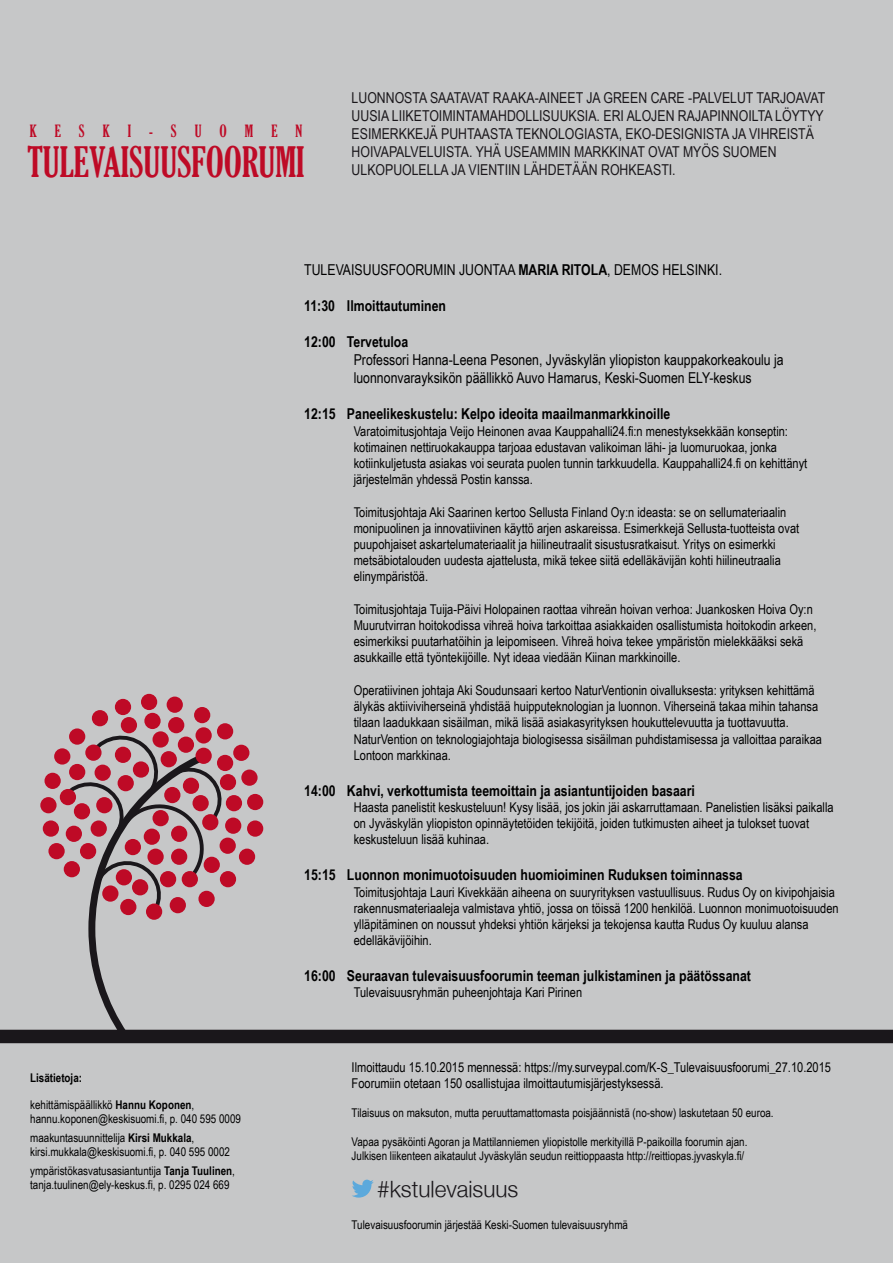
<style>
.page{position:relative;width:893px;height:1263px;background:#c6c7c8}
.page>*{position:absolute;margin:0;border:0;box-sizing:border-box;transform-origin:0 0}
.t1{font:extra-condensed 40.2px "Gloucester";color:#be0a26}
.t2{font:300 22.5px "Helvetica Neue";color:#1a171b}
.t3{font:extra-condensed 16.2px "Gloucester";letter-spacing:1.11em;color:#be0a26}
.t4{font:700 15px "Arial Narrow";color:#000}
.t5{font:15px/18px "Arial Narrow";color:#1a171b}
.t6{font:15px/18px "Arial Narrow";color:#000}
.t7{font:13.5px/16.2px "Arial Narrow";color:#000}
.t8{font:12px/13.5px "Arial Narrow";color:#000}
.t9{font:700 12px "Arial Narrow";color:#000}
.s1{font-weight:700}
</style>
<div class="page">
<div style="left:0;top:1030px;width:893px;height:13px;background:#1a171b"></div>
<svg style="left:352px;top:1180px;width:22px;height:17px"></svg>
<div style="left:141px;top:694px;width:16px;height:16px;background:#be0a26;border-radius:50%"></div>
<div style="left:233px;top:745px;width:16px;height:16px;background:#be0a26;border-radius:50%"></div>
<div style="left:167px;top:696px;width:16px;height:17px;background:#be0a26;border-radius:50%"></div>
<div style="left:194px;top:707px;width:16px;height:16px;background:#be0a26;border-radius:50%"></div>
<div style="left:45px;top:773px;width:16px;height:16px;background:#be0a26;border-radius:50%"></div>
<div style="left:48px;top:843px;width:17px;height:16px;background:#be0a26;border-radius:50%"></div>
<div style="left:92px;top:710px;width:16px;height:16px;background:#be0a26;border-radius:50%"></div>
<div style="left:168px;top:717px;width:16px;height:16px;background:#be0a26;border-radius:50%"></div>
<div style="left:247px;top:794px;width:16px;height:16px;background:#be0a26;border-radius:50%"></div>
<div style="left:226px;top:795px;width:16px;height:16px;background:#be0a26;border-radius:50%"></div>
<div style="left:247px;top:820px;width:16px;height:17px;background:#be0a26;border-radius:50%"></div>
<div style="left:241px;top:769px;width:17px;height:17px;background:#be0a26;border-radius:50%"></div>
<div style="left:220px;top:774px;width:16px;height:16px;background:#be0a26;border-radius:50%"></div>
<div style="left:121px;top:717px;width:16px;height:16px;background:#be0a26;border-radius:50%"></div>
<div style="left:225px;top:817px;width:16px;height:17px;background:#be0a26;border-radius:50%"></div>
<div style="left:40px;top:797px;width:17px;height:16px;background:#be0a26;border-radius:50%"></div>
<div style="left:220px;top:837px;width:16px;height:17px;background:#be0a26;border-radius:50%"></div>
<div style="left:239px;top:848px;width:16px;height:17px;background:#be0a26;border-radius:50%"></div>
<div style="left:220px;top:871px;width:16px;height:16px;background:#be0a26;border-radius:50%"></div>
<div style="left:43px;top:820px;width:16px;height:17px;background:#be0a26;border-radius:50%"></div>
<svg style="left:54px;top:748px;width:16px;height:16px"></svg>
<div style="left:115px;top:699px;width:16px;height:16px;background:#be0a26;border-radius:50%"></div>
<div style="left:217px;top:723px;width:16px;height:16px;background:#be0a26;border-radius:50%"></div>
<div style="left:217px;top:755px;width:16px;height:16px;background:#be0a26;border-radius:50%"></div>
<svg style="left:57px;top:728px;width:166px;height:316px"></svg>
<div style="left:146px;top:903px;width:16px;height:17px;background:#be0a26;border-radius:50%"></div>
<div style="left:182px;top:871px;width:16px;height:16px;background:#be0a26;border-radius:50%"></div>
<div style="left:60px;top:789px;width:16px;height:16px;background:#be0a26;border-radius:50%"></div>
<div style="left:85px;top:744px;width:17px;height:17px;background:#be0a26;border-radius:50%"></div>
<div style="left:202px;top:814px;width:16px;height:16px;background:#be0a26;border-radius:50%"></div>
<div style="left:144px;top:713px;width:17px;height:16px;background:#be0a26;border-radius:50%"></div>
<p class="t3" style="left:30px;top:122px;width:274px">KESKI-SUOMEN</p>
<h1 class="t1" style="left:28px;top:140px;width:279px">TULEVAISUUSFOORUMI</h1>
<p class="t5" style="left:352px;top:89px;width:475px">LUONNOSTA SAATAVAT RAAKA-AINEET JA GREEN CARE -PALVELUT TARJOAVAT UUSIA LIIKETOIMINTAMAHDOLLISUUKSIA. ERI ALOJEN RAJAPINNOILTA LÖYTYY ESIMERKKEJÄ PUHTAASTA TEKNOLOGIASTA, EKO-DESIGNISTA JA VIHREISTÄ HOIVAPALVELUISTA. YHÄ USEAMMIN MARKKINAT OVAT MYÖS SUOMEN ULKOPUOLELLA JA VIENTIIN LÄHDETÄÄN ROHKEASTI.</p>
<p class="t9" style="left:30px;top:1069px;width:53px">Lisätietoja:</p>
<p class="t8" style="left:30px;top:1098px;width:212px">kehittämispäällikkö <span class="s1">Hannu Koponen</span>, hannu.koponen@keskisuomi.fi, p. 040 595 0009</p>
<p class="t8" style="left:30px;top:1131px;width:201px">maakuntasuunnittelija <span class="s1">Kirsi Mukkala</span>, kirsi.mukkala@keskisuomi.fi, p. 040 595 0002</p>
<p class="t8" style="left:30px;top:1164px;width:206px">ympäristökasvatusasiantuntija <span class="s1">Tanja Tuulinen</span>, tanja.tuulinen@ely-keskus.fi, p. 0295 024 669</p>
<p class="t6" style="left:304px;top:261px;width:419px">TULEVAISUUSFOORUMIN JUONTAA <span class="s1">MARIA RITOLA</span>, DEMOS HELSINKI.</p>
<p class="t4" style="left:304px;top:295px;width:143px">11:30 Ilmoittautuminen</p>
<p class="t4" style="left:304px;top:331px;width:106px">12:00 Tervetuloa</p>
<p class="t6" style="left:354px;top:351px;width:432px">Professori Hanna-Leena Pesonen, Jyväskylän yliopiston kauppakorkeakoulu ja luonnonvarayksikön päällikkö Auvo Hamarus, Keski-Suomen ELY-keskus</p>
<p class="t4" style="left:304px;top:403px;width:368px">12:15 Paneelikeskustelu: Kelpo ideoita maailmanmarkkinoille</p>
<p class="t7" style="left:354px;top:422px;width:455px">Varatoimitusjohtaja Veijo Heinonen avaa Kauppahalli24.fi:n menestyksekkään konseptin: kotimainen nettiruokakauppa tarjoaa edustavan valikoiman lähi- ja luomuruokaa, jonka kotiinkuljetusta asiakas voi seurata puolen tunnin tarkkuudella. Kauppahalli24.fi on kehittänyt järjestelmän yhdessä Postin kanssa.</p>
<p class="t7" style="left:354px;top:503px;width:447px">Toimitusjohtaja Aki Saarinen kertoo Sellusta Finland Oy:n ideasta: se on sellumateriaalin monipuolinen ja innovatiivinen käyttö arjen askareissa. Esimerkkejä Sellusta-tuotteista ovat puupohjaiset askartelumateriaalit ja hiilineutraalit sisustusratkaisut. Yritys on esimerkki metsäbiotalouden uudesta ajattelusta, mikä tekee siitä edelläkävijän kohti hiilineutraalia elinympäristöä.</p>
<p class="t7" style="left:354px;top:600px;width:464px">Toimitusjohtaja Tuija-Päivi Holopainen raottaa vihreän hoivan verhoa: Juankosken Hoiva Oy:n Muurutvirran hoitokodissa vihreä hoiva tarkoittaa asiakkaiden osallistumista hoitokodin arkeen, esimerkiksi puutarhatöihin ja leipomiseen. Vihreä hoiva tekee ympäristön mielekkääksi sekä asukkaille että työntekijöille. Nyt ideaa viedään Kiinan markkinoille.</p>
<p class="t7" style="left:354px;top:681px;width:470px">Operatiivinen johtaja Aki Soudunsaari kertoo NaturVentionin oivalluksesta: yrityksen kehittämä älykäs aktiiviviherseinä yhdistää huipputeknologian ja luonnon. Viherseinä takaa mihin tahansa tilaan laadukkaan sisäilman, mikä lisää asiakasyrityksen houkuttelevuutta ja tuottavuutta.<br>NaturVention on teknologiajohtaja biologisessa sisäilman puhdistamisessa ja valloittaa paraikaa Lontoon markkinaa.</p>
<p class="t4" style="left:304px;top:779px;width:392px">14:00 Kahvi, verkottumista teemoittain ja asiantuntijoiden basaari</p>
<p class="t7" style="left:354px;top:798px;width:481px">Haasta panelistit keskusteluun! Kysy lisää, jos jokin jäi askarruttamaan. Panelistien lisäksi paikalla on Jyväskylän yliopiston opinnäytetöiden tekijöitä, joiden tutkimusten aiheet ja tulokset tuovat keskusteluun lisää kuhinaa.</p>
<p class="t4" style="left:304px;top:864px;width:440px">15:15 Luonnon monimuotoisuuden huomioiminen Ruduksen toiminnassa</p>
<p class="t7" style="left:354px;top:883px;width:486px">Toimitusjohtaja Lauri Kivekkään aiheena on suuryrityksen vastuullisuus. Rudus Oy on kivipohjaisia rakennusmateriaaleja valmistava yhtiö, jossa on töissä 1200 henkilöä. Luonnon monimuotoisuuden ylläpitäminen on noussut yhdeksi yhtiön kärjeksi ja tekojensa kautta Rudus Oy kuuluu alansa edelläkävijöihin.</p>
<p class="t4" style="left:304px;top:964px;width:448px">16:00 Seuraavan tulevaisuusfoorumin teeman julkistaminen ja päätössanat</p>
<p class="t7" style="left:354px;top:984px;width:230px">Tulevaisuusryhmän puheenjohtaja Kari Pirinen</p>
<p class="t7" style="left:352px;top:1059px;width:481px">Ilmoittaudu 15.10.2015 mennessä: https://my.surveypal.com/K-S_Tulevaisuusfoorumi_27.10.2015<br>Foorumiin otetaan 150 osallistujaa ilmoittautumisjärjestyksessä.</p>
<p class="t8" style="left:352px;top:1106px;width:424px">Tilaisuus on maksuton, mutta peruuttamattomasta poisjäännistä (no-show) laskutetaan 50 euroa.</p>
<p class="t8" style="left:352px;top:1134px;width:397px;line-height:14.4px">Vapaa pysäköinti Agoran ja Mattilanniemen yliopistolle merkityillä P-paikoilla foorumin ajan.<br>Julkisen liikenteen aikataulut Jyväskylän seudun reittioppaasta http://reittiopas.jyvaskyla.fi/</p>
<h2 class="t2" style="left:377px;top:1175px;width:143px">#kstulevaisuus</h2>
<p class="t8" style="left:352px;top:1217px;width:278px">Tulevaisuusfoorumin järjestää Keski-Suomen tulevaisuusryhmä</p>
</div>
